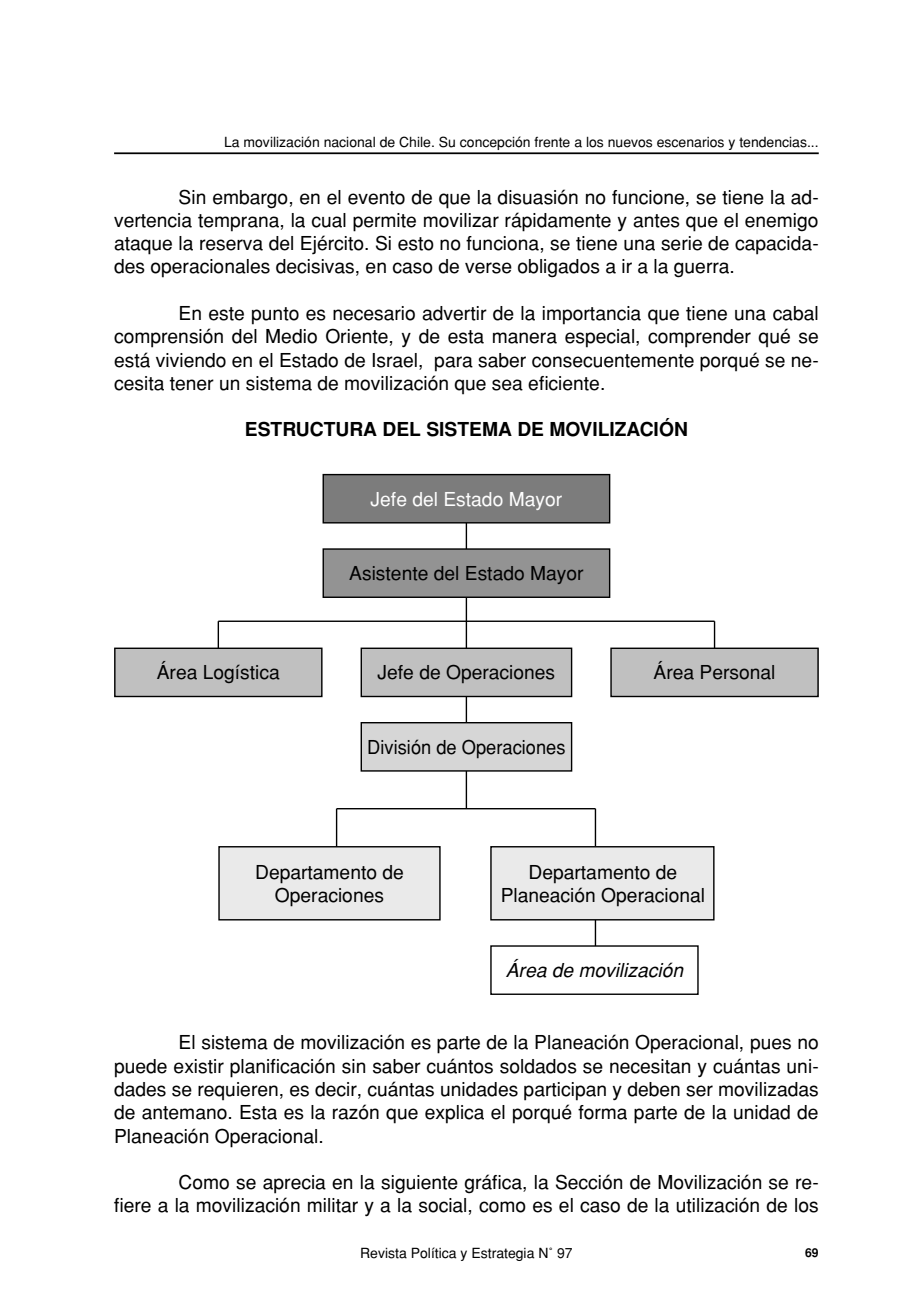
<style>
.page{position:relative;width:918px;height:1315px;background:#fff}
.page>*{position:absolute;margin:0;border:0;box-sizing:border-box;transform-origin:0 0}
.Texto{font:19.25px/23.3px "Helvetica";color:#000;text-align:justify}
.CuadroTabla{font:19.25px/23.1px "Helvetica";color:#000;text-align:center}
.SubTit1{font:700 19.25px "Helvetica";color:#000}
.CuadroTabla-2{font:19.25px "Helvetica";color:#000;scale:.95 1}
.CuadroTabla-3{font:19.25px "Helvetica";color:#fff}
.CuadroTabla-4{font:italic 19.25px "Helvetica";color:#000}
.t1{font:14px "Helvetica";color:#000}
.t2{font:700 12.25px "Helvetica";color:#000}
</style>
<div class="page">
<hr style="left:114px;top:152px;width:705px;height:2px;background:#000">
<hr style="left:466px;top:515px;width:1px;height:293px;background:#000">
<hr style="left:218px;top:621px;width:1px;height:39px;background:#000">
<hr style="left:714px;top:621px;width:1px;height:37px;background:#000">
<hr style="left:595px;top:808px;width:1px;height:144px;background:#000">
<div style="left:323px;top:474px;width:286px;height:49px;background:#7c7c7c"></div>
<div style="left:322px;top:474px;width:288px;height:49px;border:1px solid #000"></div>
<div style="left:323px;top:549px;width:286px;height:48px;background:#939393"></div>
<div style="left:322px;top:548px;width:288px;height:50px;border:1px solid #000"></div>
<div style="left:361px;top:648px;width:210px;height:48px;background:#c0c0c0"></div>
<div style="left:360px;top:647px;width:212px;height:50px;border:1px solid #000"></div>
<div style="left:361px;top:722px;width:210px;height:49px;background:#d6d6d6"></div>
<div style="left:360px;top:722px;width:212px;height:49px;border:1px solid #000"></div>
<div style="left:611px;top:648px;width:207px;height:48px;background:#c0c0c0"></div>
<div style="left:610px;top:647px;width:209px;height:50px;border:1px solid #000"></div>
<div style="left:115px;top:648px;width:207px;height:48px;background:#c0c0c0"></div>
<div style="left:114px;top:647px;width:208px;height:50px;border:1px solid #000"></div>
<div style="left:219px;top:846px;width:221px;height:74px;background:#eaeaea"></div>
<div style="left:218px;top:846px;width:223px;height:74px;border:1px solid #000"></div>
<div style="left:491px;top:846px;width:223px;height:74px;background:#eaeaea"></div>
<div style="left:490px;top:846px;width:224px;height:74px;border:1px solid #000"></div>
<div style="left:490px;top:945px;width:208px;height:50px;border:1px solid #000"></div>
<hr style="left:218px;top:620px;width:496px;height:2px;background:#000">
<hr style="left:336px;top:808px;width:1px;height:38px;background:#000">
<hr style="left:336px;top:808px;width:259px;height:1px;background:#000">
<p class="t1" style="left:224px;top:133px;width:596px">La movilización nacional de Chile. Su concepción frente a los nuevos escenarios y tendencias...</p>
<p class="Texto" style="left:114px;top:185px;width:706px;text-indent:64px">Sin embargo, en el evento de que la disuasión no funcione, se tiene la ad&shy;vertencia temprana, la cual permite movilizar rápidamente y antes que el enemigo ataque la reserva del Ejército. Si esto no funciona, se tiene una serie de capacida&shy;des operacionales decisivas, en caso de verse obligados a ir a la guerra.</p>
<p class="Texto" style="left:114px;top:301px;width:706px;text-indent:64px">En este punto es necesario advertir de la importancia que tiene una cabal comprensión del Medio Oriente, y de esta manera especial, comprender qué se está viviendo en el Estado de Israel, para saber consecuentemente porqué se ne&shy;cesita tener un sistema de movilización que sea eficiente.</p>
<p class="SubTit1" style="left:245px;top:418px;width:444px">ESTRUCTURA DEL SISTEMA DE MOVILIZACIÓN</p>
<p class="CuadroTabla-3" style="left:371px;top:487px;width:193px">Jefe del Estado Mayor</p>
<p class="CuadroTabla" style="left:349px;top:561px;width:236px">Asistente del Estado Mayor</p>
<p class="CuadroTabla" style="left:157px;top:661px;width:125px">Área Logística</p>
<p class="CuadroTabla" style="left:377px;top:661px;width:179px">Jefe de Operaciones</p>
<p class="CuadroTabla" style="left:653px;top:661px;width:123px">Área Personal</p>
<p class="CuadroTabla-2" style="left:367px;top:735px;width:210px">División de Operaciones</p>
<p class="CuadroTabla" style="left:255px;top:860px;width:150px">Departamento de<br>Operaciones</p>
<p class="CuadroTabla" style="left:501px;top:860px;width:206px">Departamento de<br>Planeación Operacional</p>
<p class="CuadroTabla-4" style="left:506px;top:959px;width:179px">Área de movilización</p>
<p class="Texto" style="left:114px;top:1031px;width:706px;text-indent:64px">El sistema de movilización es parte de la Planeación Operacional, pues no puede existir planificación sin saber cuántos soldados se necesitan y cuántas uni&shy;dades se requieren, es decir, cuántas unidades participan y deben ser movilizadas de antemano. Esta es la razón que explica el porqué forma parte de la unidad de Planeación Operacional.</p>
<p class="Texto" style="left:114px;top:1170px;width:706px;text-align:right">Como se aprecia en la siguiente gráfica, la Sección de Movilización se re-<br>fiere a la movilización militar y a la social, como es el caso de la utilización de los</p>
<p class="t1" style="left:360px;top:1244px;width:214px">Revista Política y Estrategia N˚ 97</p>
<p class="t2" style="left:805px;top:1245px;width:15px">69</p>
</div>
